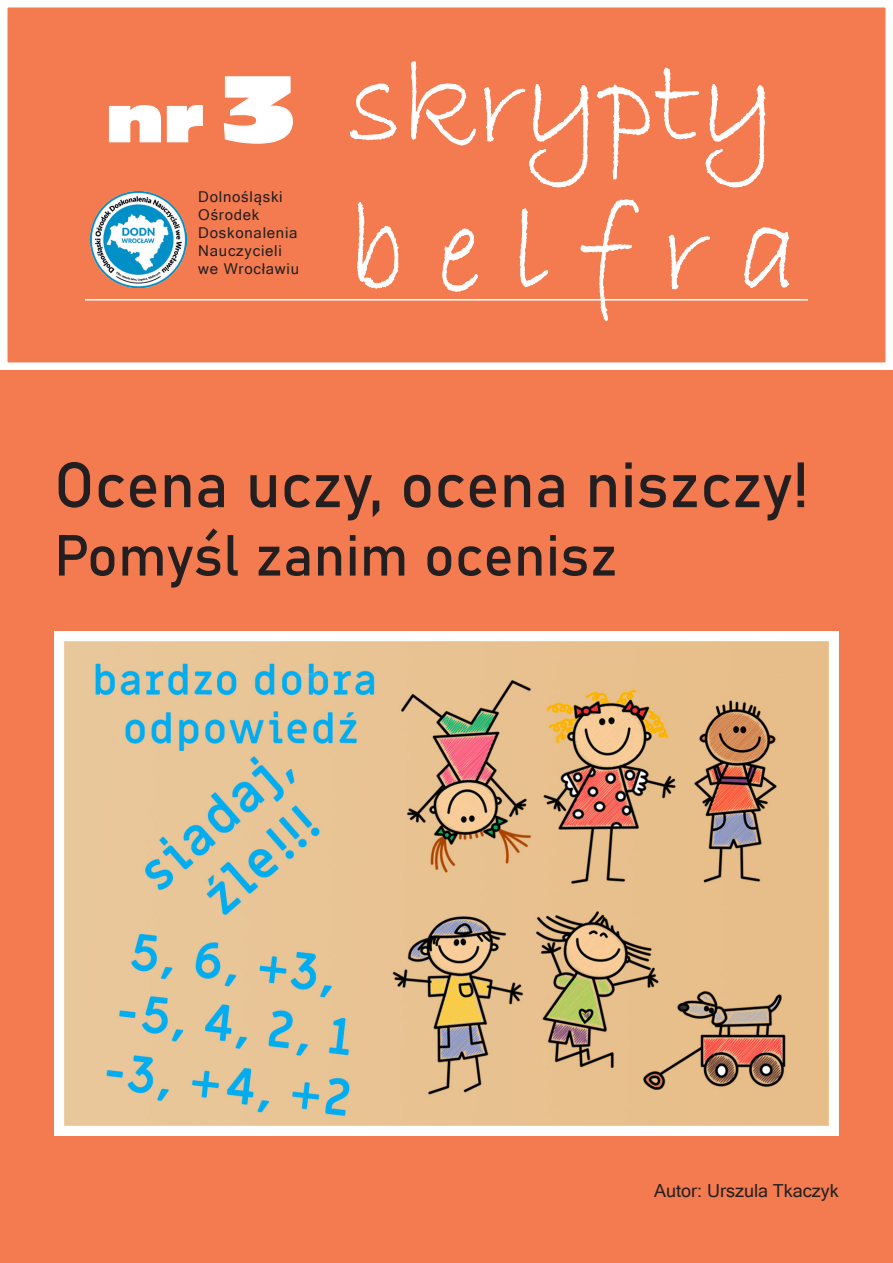
<style>
.page{position:relative;width:893px;height:1263px;background:#fff}
.page>*{position:absolute;margin:0;border:0;box-sizing:border-box;transform-origin:0 0}
.t1{font:123px/147.6px "Bradley Hand ITC";color:#fff}
.t2{font:63px "Bahnschrift";color:#231f20}
.t3{font:63px "Antique Oli Nor D";color:#fff}
.t4{font:57px "Bahnschrift";color:#231f20}
.t5{font:36px "Segoe Script";color:#231f20}
.t6{font:18px "Microsoft Sans Serif";color:#231f20}
.t7{font:15px "Microsoft Sans Serif";letter-spacing:.05em;color:#231f20}
.s1{font-size:97.5px}
</style>
<div class="page">
<div style="left:0;top:1px;width:893px;height:1262px;background:#f47b50"></div>
<svg style="left:350px;top:83px;width:47px;height:58px"></svg>
<svg style="left:357px;top:202px;width:42px;height:87px"></svg>
<svg style="left:411px;top:61px;width:379px;height:260px"></svg>
<div style="left:0;top:0;width:893px;height:370px;border:8px solid #fff"></div>
<svg style="left:109px;top:105px;width:52px;height:38px"></svg>
<svg style="left:167px;top:105px;width:36px;height:38px"></svg>
<svg style="left:224px;top:76px;width:69px;height:68px"></svg>
<img style="left:90px;top:191px;width:97px;height:96px">
<hr style="left:85px;top:299px;width:723px;height:2px;background:#fff">
<img style="left:54px;top:632px;width:785px;height:503px">
<p class="t3" style="left:106px;top:85px;width:191px">nr <span class="s1">3</span></p>
<p class="t7" style="left:198px;top:187px;width:86px">Dolnośląski</p>
<p class="t7" style="left:198px;top:205px;width:63px">Ośrodek</p>
<p class="t7" style="left:198px;top:223px;width:101px">Doskonalenia</p>
<p class="t7" style="left:198px;top:241px;width:85px">Nauczycieli</p>
<p class="t7" style="left:198px;top:259px;width:102px">we Wrocławiu</p>
<p class="t1" style="left:349px;top:32px;width:452px">skrypty b e l f r a</p>
<p class="t2" style="left:54px;top:445px;width:757px">Ocena uczy, ocena niszczy!</p>
<p class="t4" style="left:54px;top:519px;width:565px">Pomyśl zanim ocenisz</p>
<h3 class="t5" style="left:813px;top:1164px;width:28px">1</h3>
<p class="t6" style="left:654px;top:1179px;width:186px">Autor: Urszula Tkaczyk</p>
</div>
